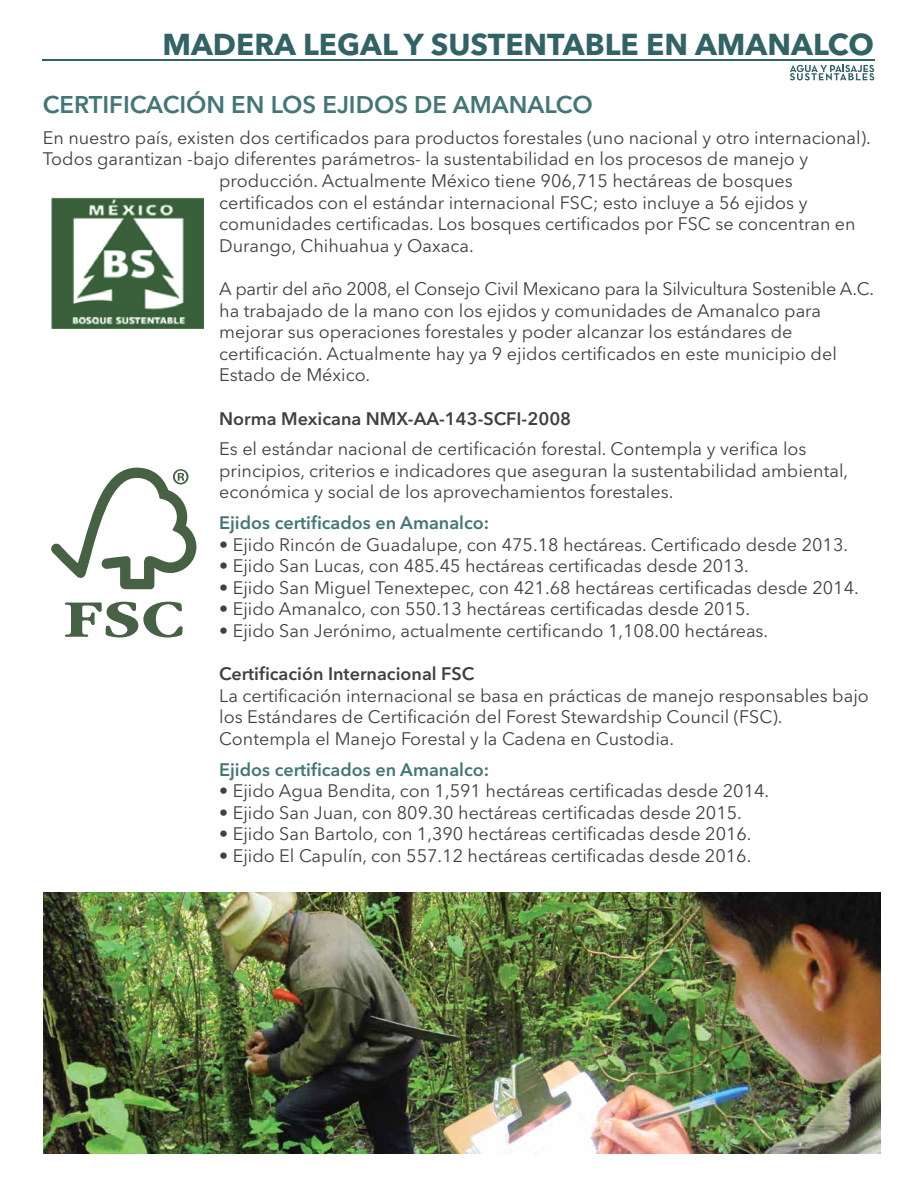
<style>
.page{position:relative;width:918px;height:1188px;background:#fff}
.page>*{position:absolute;margin:0;border:0;box-sizing:border-box;transform-origin:0 0}
.t1{font:700 30px "Avenir Next LT Pro";color:#316266}
.t2{font:600 24px "Avenir Next LT Pro";color:#437677}
.t3{font:18px/21.6px "Avenir Next LT Pro";color:#414042}
.t4{font:600 18px "Avenir Next LT Pro";color:#414042}
.t5{font:600 18px "Avenir Next LT Pro";color:#437677}
</style>
<div class="page">
<hr style="left:43px;top:59px;width:832px;height:1px;background:#316266">
<svg style="left:790px;top:65px;width:84px;height:15px"></svg>
<img style="left:51px;top:197px;width:152px;height:132px">
<svg style="left:65px;top:602px;width:118px;height:36px"></svg>
<svg style="left:51px;top:468px;width:145px;height:121px"></svg>
<img style="left:44px;top:893px;width:837px;height:260px">
<h1 class="t1" style="left:162px;top:27px;width:713px">MADERA LEGAL Y SUSTENTABLE EN AMANALCO</h1>
<h2 class="t2" style="left:43px;top:90px;width:551px">CERTIFICACIÓN EN LOS EJIDOS DE AMANALCO</h2>
<p class="t3" style="left:43px;top:127px;width:830px">En nuestro país, existen dos certificados para productos forestales (uno nacional y otro internacional).</p>
<p class="t3" style="left:43px;top:148px;width:767px">Todos garantizan -bajo diferentes parámetros- la sustentabilidad en los procesos de manejo y</p>
<p class="t3" style="left:219px;top:170px;width:575px">producción. Actualmente México tiene 906,715 hectáreas de bosques</p>
<p class="t3" style="left:219px;top:191px;width:590px">certificados con el estándar internacional FSC; esto incluye a 56 ejidos y</p>
<p class="t3" style="left:219px;top:213px;width:638px">comunidades certificadas. Los bosques certificados por FSC se concentran en</p>
<p class="t3" style="left:219px;top:235px;width:256px">Durango, Chihuahua y Oaxaca.</p>
<p class="t3" style="left:219px;top:278px;width:656px">A partir del año 2008, el Consejo Civil Mexicano para la Silvicultura Sostenible A.C. ha trabajado de la mano con los ejidos y comunidades de Amanalco para mejorar sus operaciones forestales y poder alcanzar los estándares de certificación. Actualmente hay ya 9 ejidos certificados en este municipio del Estado de México.</p>
<p class="t4" style="left:219px;top:407px;width:354px">Norma Mexicana NMX-AA-143-SCFI-2008</p>
<p class="t3" style="left:219px;top:438px;width:631px">Es el estándar nacional de certificación forestal. Contempla y verifica los principios, criterios e indicadores que aseguran la sustentabilidad ambiental, económica y social de los aprovechamientos forestales.</p>
<p class="t5" style="left:219px;top:512px;width:272px">Ejidos certificados en Amanalco:</p>
<p class="t3" style="left:219px;top:533px;width:630px">• Ejido Rincón de Guadalupe, con 475.18 hectáreas. Certificado desde 2013.</p>
<p class="t3" style="left:219px;top:555px;width:531px">• Ejido San Lucas, con 485.45 hectáreas certificadas desde 2013.</p>
<p class="t3" style="left:219px;top:577px;width:641px">• Ejido San Miguel Tenextepec, con 421.68 hectáreas certificadas desde 2014.</p>
<p class="t3" style="left:219px;top:598px;width:533px">• Ejido Amanalco, con 550.13 hectáreas certificadas desde 2015.</p>
<p class="t3" style="left:219px;top:620px;width:551px">• Ejido San Jerónimo, actualmente certificando 1,108.00 hectáreas.</p>
<p class="t4" style="left:219px;top:663px;width:257px">Certificación Internacional FSC</p>
<p class="t3" style="left:219px;top:685px;width:651px">La certificación internacional se basa en prácticas de manejo responsables bajo los Estándares de Certificación del Forest Stewardship Council (FSC).<br>Contempla el Manejo Forestal y la Cadena en Custodia.</p>
<p class="t5" style="left:219px;top:758px;width:272px">Ejidos certificados en Amanalco:</p>
<p class="t3" style="left:219px;top:780px;width:552px">• Ejido Agua Bendita, con 1,591 hectáreas certificadas desde 2014.</p>
<p class="t3" style="left:219px;top:802px;width:524px">• Ejido San Juan, con 809.30 hectáreas certificadas desde 2015.</p>
<p class="t3" style="left:219px;top:823px;width:534px">• Ejido San Bartolo, con 1,390 hectáreas certificadas desde 2016.</p>
<p class="t3" style="left:219px;top:845px;width:534px">• Ejido El Capulín, con 557.12 hectáreas certificadas desde 2016.</p>
</div>
